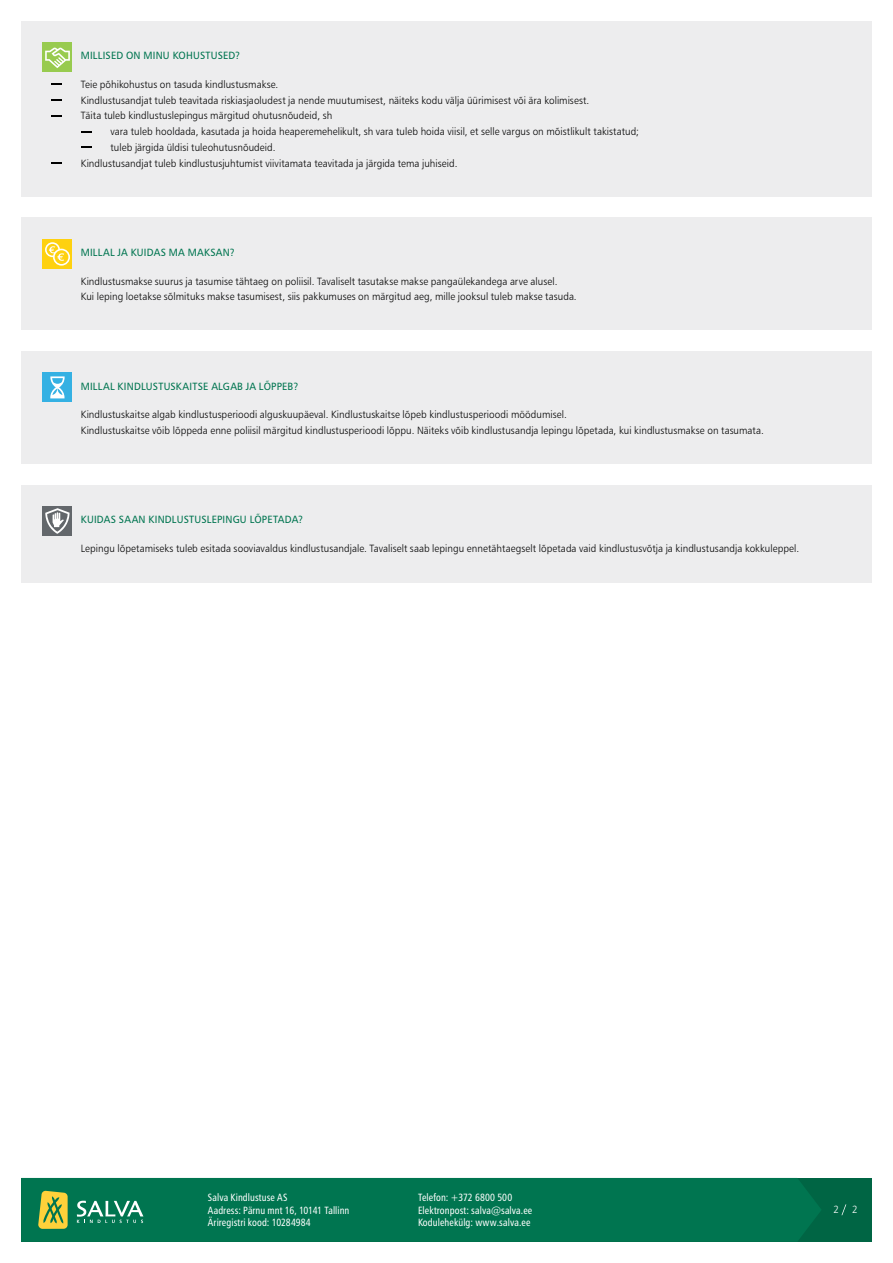
<style>
.page{position:relative;width:893px;height:1263px;background:#fff}
.page>*{position:absolute;margin:0;border:0;box-sizing:border-box;transform-origin:0 0}
.Taandreaga_tekst{font:10.5px "Humanist 777 BT Light B";letter-spacing:.005em;color:#000;scale:.95 1}
.Tekst{font:10.5px "Humanist 777 BT Light B";letter-spacing:.005em;color:#000;scale:.95 1}
.t1{font:10.5px/12.6px "Humanist 777 BT Roman Condensed B";letter-spacing:.01em;color:#fff;scale:.95 1}
.Alapealkiri_4{font:10.5px "Humanist 777 BT Roman B";letter-spacing:.02em;color:#007550;scale:.95 1}
.Tekst-2{font:10.5px "Humanist 777 BT Light B";color:#fff;scale:.95 1}
</style>
<div class="page">
<div style="left:21px;top:1178px;width:851px;height:64px;background:#006544"></div>
<div style="left:21px;top:1178px;width:800px;height:64px;background:#007550"></div>
<svg style="left:38px;top:1191px;width:30px;height:38px"></svg>
<svg style="left:77px;top:1201px;width:66px;height:22px"></svg>
<div style="left:21px;top:21px;width:851px;height:175px;background:#ededee"></div>
<div style="left:43px;top:43px;width:29px;height:29px;background:#98cb4f"></div>
<svg style="left:45px;top:47px;width:25px;height:21px"></svg>
<svg style="left:51px;top:99px;width:11px;height:2px"></svg>
<svg style="left:51px;top:162px;width:11px;height:2px"></svg>
<svg style="left:841px;top:1204px;width:5px;height:11px"></svg>
<div style="left:21px;top:218px;width:851px;height:112px;background:#ededee"></div>
<div style="left:43px;top:239px;width:29px;height:30px;background:#fed110"></div>
<svg style="left:45px;top:242px;width:25px;height:24px"></svg>
<div style="left:21px;top:351px;width:851px;height:112px;background:#ededee"></div>
<div style="left:43px;top:373px;width:29px;height:29px;background:#35b1e3"></div>
<svg style="left:50px;top:376px;width:15px;height:22px"></svg>
<div style="left:21px;top:485px;width:851px;height:98px;background:#ededee"></div>
<div style="left:43px;top:506px;width:29px;height:30px;background:#63676b"></div>
<svg style="left:45px;top:508px;width:25px;height:26px"></svg>
<p class="Alapealkiri_4" style="left:81px;top:49px;width:169px">MILLISED ON MINU KOHUSTUSED?</p>
<p class="Tekst" style="left:81px;top:78px;width:209px">Teie põhikohustus on tasuda kindlustusmakse.</p>
<p class="Tekst" style="left:81px;top:94px;width:537px">Kindlustusandjat tuleb teavitada riskiasjaoludest ja nende muutumisest, näiteks kodu välja üürimisest või ära kolimisest.</p>
<p class="Tekst" style="left:81px;top:109px;width:266px">Täita tuleb kindlustuslepingus märgitud ohutusnõudeid, sh</p>
<p class="Tekst" style="left:111px;top:125px;width:558px">vara tuleb hooldada, kasutada ja hoida heaperemehelikult, sh vara tuleb hoida viisil, et selle vargus on mõistlikult takistatud;</p>
<p class="Tekst" style="left:111px;top:141px;width:175px">tuleb järgida üldisi tuleohutusnõudeid.</p>
<p class="Tekst" style="left:81px;top:157px;width:398px">Kindlustusandjat tuleb kindlustusjuhtumist viivitamata teavitada ja järgida tema juhiseid.</p>
<p class="Alapealkiri_4" style="left:81px;top:246px;width:164px">MILLAL JA KUIDAS MA MAKSAN?</p>
<p class="Taandreaga_tekst" style="left:81px;top:274px;width:503px">Kindlustusmakse suurus ja tasumise tähtaeg on poliisil. Tavaliselt tasutakse makse pangaülekandega arve alusel.</p>
<p class="Taandreaga_tekst" style="left:81px;top:290px;width:524px">Kui leping loetakse sõlmituks makse tasumisest, siis pakkumuses on märgitud aeg, mille jooksul tuleb makse tasuda.</p>
<p class="Alapealkiri_4" style="left:81px;top:379px;width:231px">MILLAL KINDLUSTUSKAITSE ALGAB JA LÕPPEB?</p>
<p class="Taandreaga_tekst" style="left:81px;top:408px;width:513px">Kindlustuskaitse algab kindlustusperioodi alguskuupäeval. Kindlustuskaitse lõpeb kindlustusperioodi möödumisel.</p>
<p class="Taandreaga_tekst" style="left:81px;top:424px;width:720px">Kindlustuskaitse võib lõppeda enne poliisil märgitud kindlustusperioodi lõppu. Näiteks võib kindlustusandja lepingu lõpetada, kui kindlustusmakse on tasumata.</p>
<p class="Alapealkiri_4" style="left:81px;top:513px;width:236px">KUIDAS SAAN KINDLUSTUSLEPINGU LÕPETADA?</p>
<p class="Taandreaga_tekst" style="left:81px;top:541px;width:758px">Lepingu lõpetamiseks tuleb esitada sooviavaldus kindlustusandjale. Tavaliselt saab lepingu ennetähtaegselt lõpetada vaid kindlustusvõtja ja kindlustusandja kokkuleppel.</p>
<p class="t1" style="left:208px;top:1191px;width:150px">Salva Kindlustuse AS<br>Aadress: Pärnu mnt 16, 10141 Tallinn<br>Äriregistri kood: 10284984</p>
<p class="t1" style="left:418px;top:1191px;width:122px">Telefon: +372 6800 500<br>Elektronpost: salva@salva.ee<br>Kodulehekülg: www.salva.ee</p>
<p class="Tekst-2" style="left:833px;top:1203px;width:7px">2</p>
<p class="Tekst-2" style="left:852px;top:1203px;width:7px">2</p>
</div>
